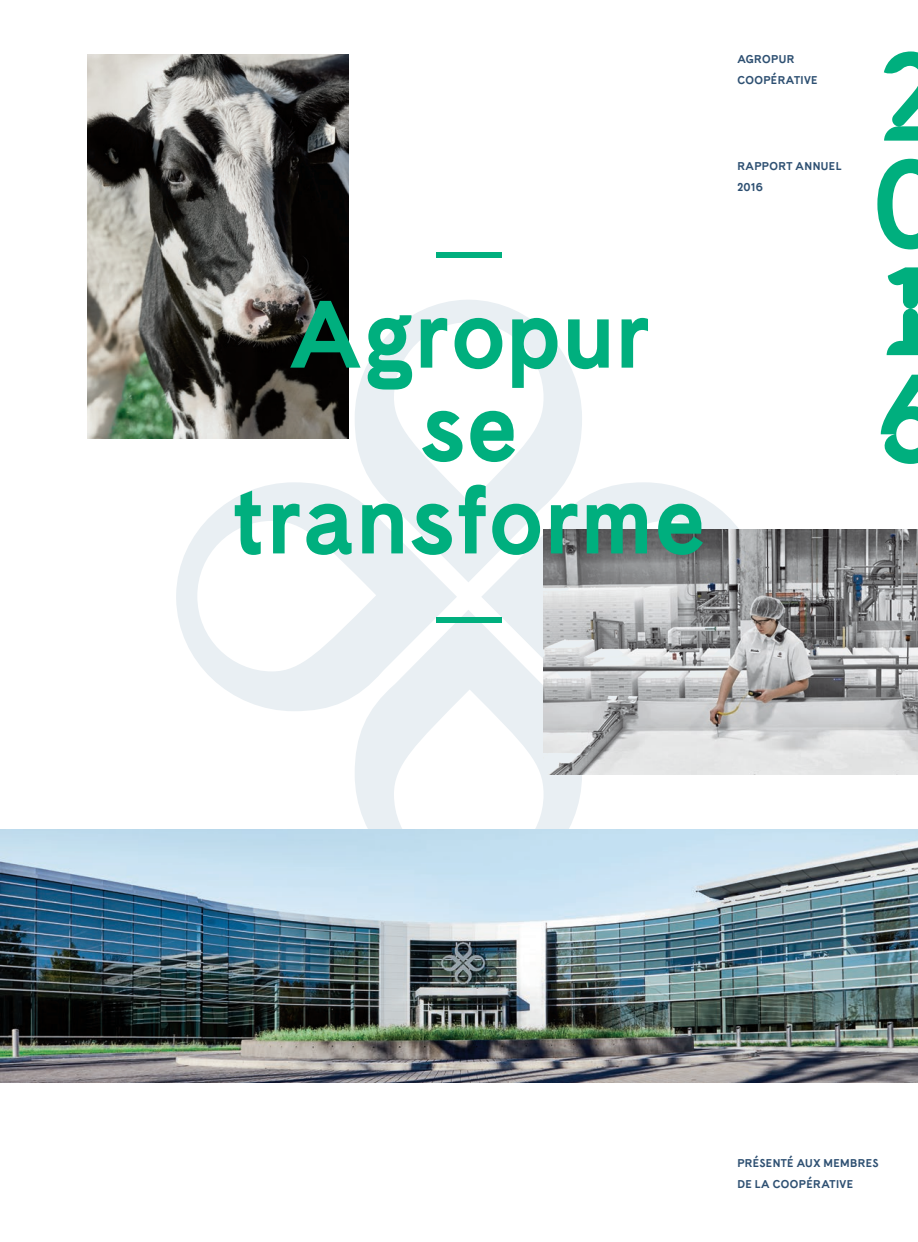
<style>
.page{position:relative;width:918px;height:1242px;background:#fff}
.page>*{position:absolute;margin:0;border:0;box-sizing:border-box;transform-origin:0 0}
.t1{font:120px "Agropur";color:#00af7e}
.t2{font:700 101.25px/92.8px "Cadiz";letter-spacing:.02em;color:#00af7e;text-align:center}
.t3{font:700 12px "Cadiz";letter-spacing:.035em;color:#2e5072}
</style>
<div class="page">
<img style="left:88px;top:54px;width:260px;height:384px">
<img style="left:0;top:830px;width:918px;height:252px">
<img style="left:582px;top:530px;width:336px;height:244px">
<div style="left:436px;top:252px;width:66px;height:6px;background:#00af7e"></div>
<svg style="left:355px;top:300px;width:227px;height:282px"></svg>
<svg style="left:355px;top:610px;width:227px;height:283px"></svg>
<svg style="left:481px;top:482px;width:281px;height:229px;background:#c0c2c4"></svg>
<svg style="left:176px;top:482px;width:281px;height:229px;fill:#e9eff3"></svg>
<p class="t3" style="left:737px;top:51px;width:58px">AGROPUR</p>
<p class="t3" style="left:737px;top:72px;width:82px">COOPÉRATIVE</p>
<p class="t3" style="left:737px;top:158px;width:106px">RAPPORT ANNUEL</p>
<p class="t3" style="left:737px;top:179px;width:27px">2016</p>
<p class="t2" style="left:232px;top:287px;width:475px">Agropur se transforme</p>
<p class="t1" style="left:882px;top:30px;width:59px">2</p>
<p class="t1" style="left:876px;top:137px;width:71px">0</p>
<p class="t1" style="left:885px;top:245px;width:53px">1</p>
<p class="t1" style="left:879px;top:352px;width:65px">6</p>
<p class="t3" style="left:737px;top:1155px;width:143px">PRÉSENTÉ AUX MEMBRES</p>
<p class="t3" style="left:737px;top:1176px;width:117px">DE LA COOPÉRATIVE</p>
</div>
